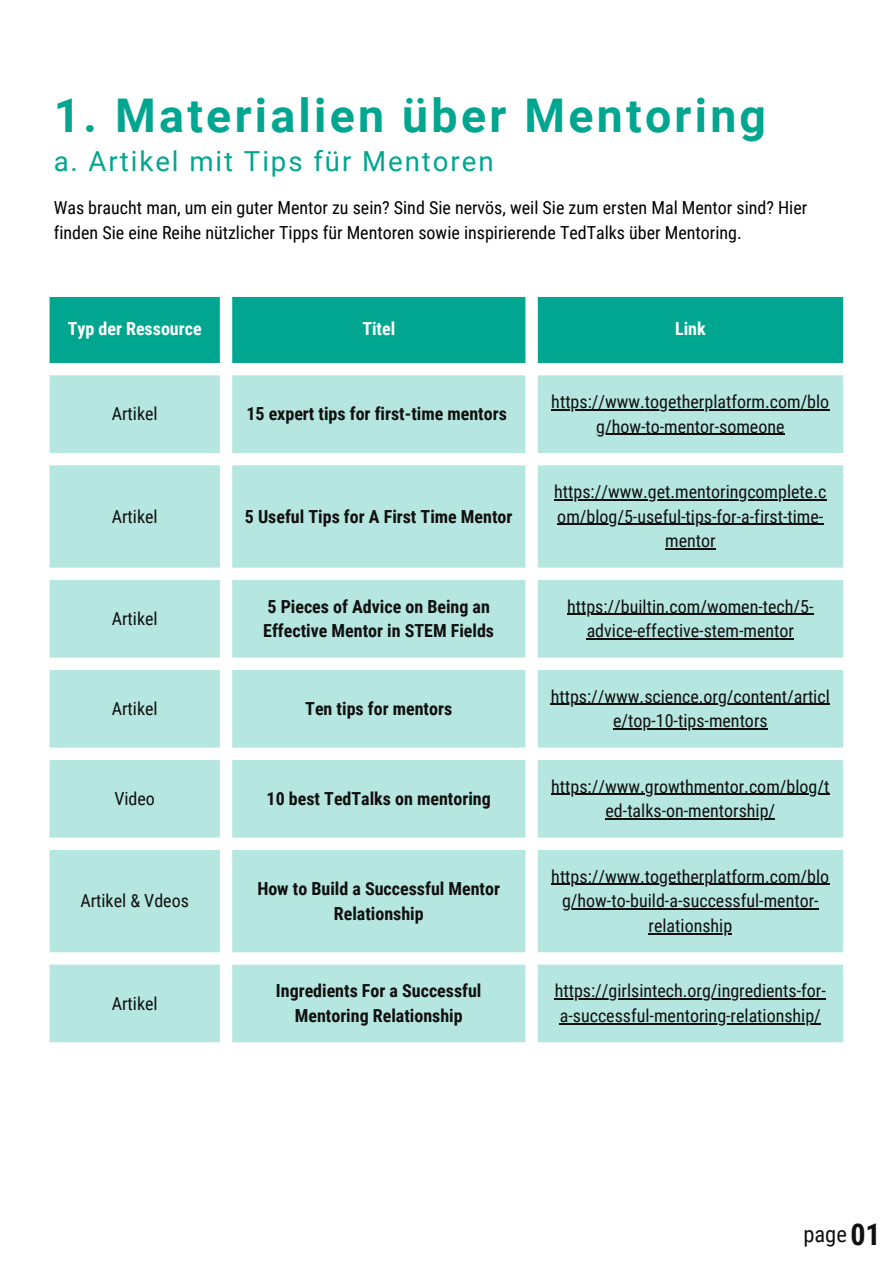
<style>
.page{position:relative;width:893px;height:1264px;background:#fff}
.page>*{position:absolute;margin:0;border:0;box-sizing:border-box;transform-origin:0 0}
.t1{font:700 46.5px "Roboto";letter-spacing:.07em;color:#00a68f}
.t2{font:700 30px "Roboto Condensed";color:#101010}
.t3{font:27.6px "Roboto";letter-spacing:.07em;color:#00a68f}
.t4{font:22.5px "Roboto Condensed";color:#101010}
.t5{font:18px/24.8px "Roboto Condensed";color:#101010;text-align:center}
.t6{font:700 18px/24.8px "Roboto Condensed";color:#101010;text-align:center}
.t7{font:18px/24.8px "Roboto Condensed";color:#000}
.t8{font:700 18px "Roboto Condensed";color:#fff}
</style>
<div class="page">
<div style="left:50px;top:297px;width:793px;height:66px;background:#00a68f"></div>
<svg style="left:50px;top:375px;width:793px;height:667px;background:#bee8e2"></svg>
<hr style="left:560px;top:409px;width:269px;height:1px;background:#101010">
<hr style="left:596px;top:434px;width:188px;height:1px;background:#101010">
<hr style="left:554px;top:499px;width:272px;height:1px;background:#101010">
<hr style="left:557px;top:524px;width:266px;height:1px;background:#101010">
<hr style="left:665px;top:548px;width:50px;height:1px;background:#101010">
<hr style="left:567px;top:613px;width:246px;height:2px;background:#101010">
<hr style="left:586px;top:638px;width:208px;height:1px;background:#101010">
<hr style="left:550px;top:703px;width:280px;height:2px;background:#101010">
<hr style="left:613px;top:728px;width:154px;height:1px;background:#101010">
<hr style="left:551px;top:793px;width:278px;height:1px;background:#101010">
<hr style="left:605px;top:818px;width:170px;height:1px;background:#101010">
<hr style="left:551px;top:883px;width:278px;height:1px;background:#101010">
<hr style="left:562px;top:908px;width:256px;height:1px;background:#101010">
<hr style="left:648px;top:933px;width:84px;height:1px;background:#101010">
<hr style="left:554px;top:998px;width:272px;height:1px;background:#101010">
<hr style="left:559px;top:1023px;width:262px;height:1px;background:#101010">
<p class="t1" style="left:54px;top:89px;width:714px">1. Materialien über Mentoring</p>
<p class="t3" style="left:54px;top:145px;width:441px">a. Artikel mit Tips für Mentoren</p>
<p class="t7" style="left:54px;top:195px;width:755px">Was braucht man, um ein guter Mentor zu sein? Sind Sie nervös, weil Sie zum ersten Mal Mentor sind? Hier finden Sie eine Reihe nützlicher Tipps für Mentoren sowie inspirierende TedTalks über Mentoring.</p>
<p class="t8" style="left:68px;top:318px;width:135px">Typ der Ressource</p>
<p class="t8" style="left:362px;top:318px;width:34px">Titel</p>
<p class="t8" style="left:675px;top:318px;width:32px">Link</p>
<p class="t5" style="left:112px;top:402px;width:47px">Artikel</p>
<p class="t6" style="left:246px;top:402px;width:262px">15 expert tips for first-time mentors</p>
<p class="t5" style="left:112px;top:504px;width:47px">Artikel</p>
<p class="t6" style="left:245px;top:504px;width:269px">5 Useful Tips for A First Time Mentor</p>
<p class="t5" style="left:551px;top:389px;width:279px">https://www.togetherplatform.com/blo g/how-to-mentor-someone</p>
<p class="t5" style="left:554px;top:479px;width:273px">https://www.get.mentoringcomplete.c om/blog/5-useful-tips-for-a-first-time&shy;mentor</p>
<p class="t5" style="left:112px;top:606px;width:47px">Artikel</p>
<p class="t6" style="left:263px;top:594px;width:232px;text-align:left">5 Pieces of Advice on Being an<br>Effective Mentor in STEM Fields</p>
<p class="t5" style="left:567px;top:594px;width:248px">https://builtin.com/women-tech/5- advice-effective-stem-mentor</p>
<p class="t5" style="left:112px;top:696px;width:47px">Artikel</p>
<p class="t6" style="left:305px;top:696px;width:148px">Ten tips for mentors</p>
<p class="t5" style="left:114px;top:786px;width:42px">Video</p>
<p class="t6" style="left:266px;top:786px;width:225px">10 best TedTalks on mentoring</p>
<p class="t5" style="left:80px;top:888px;width:110px">Artikel &amp; Vdeos</p>
<p class="t6" style="left:257px;top:876px;width:244px">How to Build a Successful Mentor<br>Relationship</p>
<p class="t5" style="left:550px;top:684px;width:280px">https://www.science.org/content/articl e/top-10-tips-mentors</p>
<p class="t5" style="left:551px;top:774px;width:279px">https://www.growthmentor.com/blog/t ed-talks-on-mentorship/</p>
<p class="t5" style="left:551px;top:864px;width:279px">https://www.togetherplatform.com/blo g/how-to-build-a-successful-mentor&shy;relationship</p>
<p class="t5" style="left:112px;top:991px;width:47px">Artikel</p>
<p class="t6" style="left:276px;top:978px;width:207px">Ingredients For a Successful<br>Mentoring Relationship</p>
<p class="t5" style="left:554px;top:978px;width:273px;text-align:left">https://girlsintech.org/ingredients-for&shy;a-successful-mentoring-relationship/</p>
<p class="t4" style="left:803px;top:1221px;width:45px">page</p>
<p class="t2" style="left:850px;top:1216px;width:32px">01</p>
</div>
